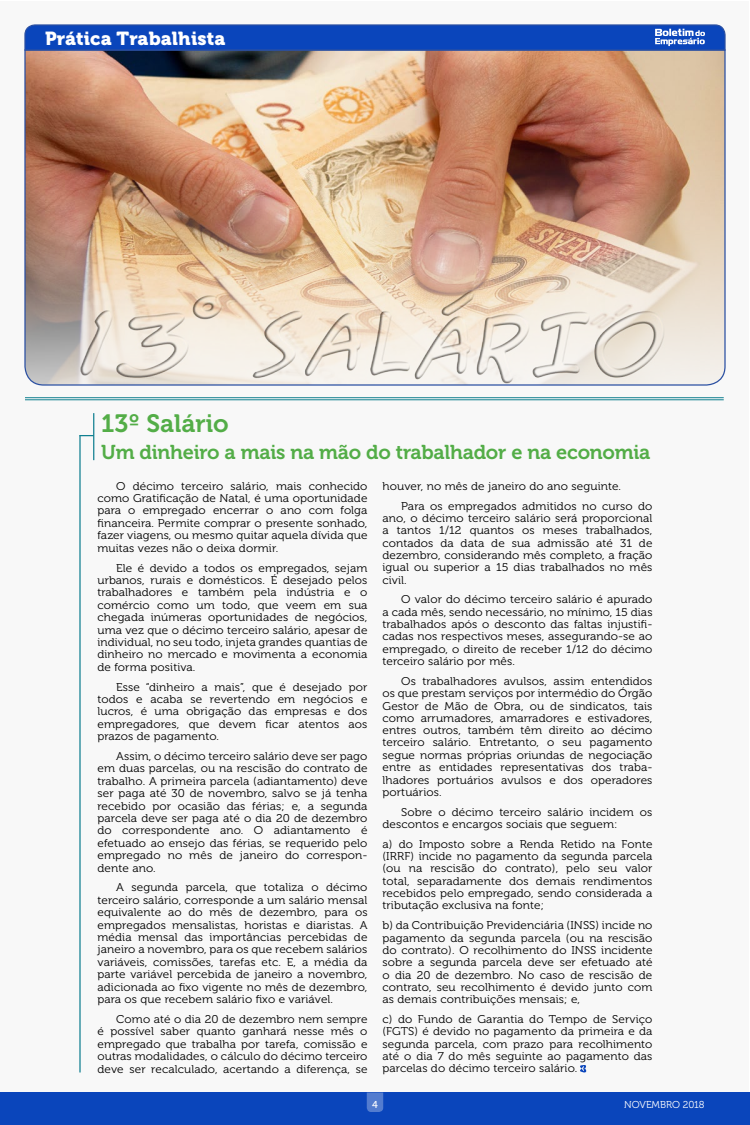
<style>
.page{position:relative;width:750px;height:1125px;background:#fff}
.page>*{position:absolute;margin:0;border:0;box-sizing:border-box;transform-origin:0 0}
.t1{font:25px "Museo 700";color:#53ad47}
.t2{font:20px "Museo 700";letter-spacing:-.01em;color:#53ad47}
.t3{font:18.75px "Museo 900";letter-spacing:.01em;color:#fff}
.t4{font:11.25px/12.4px "Museo 300";letter-spacing:.01em;color:#000;text-align:justify;scale:1.05 1}
.t5{font:10px "Museo 300";color:#fff}
.t6{font:10px "Museo 500";color:#fff}
</style>
<div class="page">
<div style="left:0;top:1px;width:749px;height:1123px;background:#f8f8f8"></div>
<div style="left:0;top:1092px;width:750px;height:33px;background:#0a45bb"></div>
<img style="left:24px;top:51px;width:702px;height:335px">
<svg style="left:24px;top:24px;width:702px;height:27px;background:#164dba"></svg>
<hr style="left:25px;top:397px;width:699px;height:1px;background:#118090">
<hr style="left:25px;top:400px;width:699px;height:1px;background:#118090">
<svg style="left:367px;top:1092px;width:16px;height:20px"></svg>
<svg style="left:580px;top:1065px;width:7px;height:8px"></svg>
<hr style="left:79px;top:435px;width:2px;height:637px;background:#118091">
<hr style="left:93px;top:413px;width:1px;height:47px;background:#118091">
<svg style="left:79px;top:435px;width:14px;height:1px"></svg>
<h3 class="t3" style="left:45px;top:27px;width:182px">Prática Trabalhista</h3>
<h1 class="t1" style="left:101px;top:409px;width:129px">13º Salário</h1>
<h2 class="t2" style="left:101px;top:441px;width:551px">Um dinheiro a mais na mão do trabalhador e na economia</h2>
<p class="t4" style="left:97px;top:480px;width:259px;text-indent:19px">O décimo terceiro salário, mais conhecido como Gratificação de Natal, é uma oportunidade para o empregado encerrar o ano com folga financeira. Permite comprar o presente sonhado, fazer viagens, ou mesmo quitar aquela dívida que muitas vezes não o deixa dormir.</p>
<p class="t4" style="left:97px;top:562px;width:259px;text-indent:19px">Ele é devido a todos os empregados, sejam urbanos, rurais e domésticos. É desejado pelos trabalhadores e também pela indústria e o comércio como um todo, que veem em sua chegada inúmeras oportunidades de negócios, uma vez que o décimo terceiro salário, apesar de individual, no seu todo, injeta grandes quantias de dinheiro no mercado e movimenta a economia de forma positiva.</p>
<p class="t4" style="left:97px;top:681px;width:259px;text-indent:19px">Esse “dinheiro a mais”, que é desejado por todos e acaba se revertendo em negócios e lucros, é uma obrigação das empresas e dos empregadores, que devem ficar atentos aos prazos de pagamento.</p>
<p class="t4" style="left:97px;top:750px;width:259px;text-indent:19px">Assim, o décimo terceiro salário deve ser pago em duas parcelas, ou na rescisão do contrato de trabalho. A primeira parcela (adiantamento) deve ser paga até 30 de novembro, salvo se já tenha recebido por ocasião das férias; e, a segunda parcela deve ser paga até o dia 20 de dezembro do correspondente ano. O adiantamento é efetuado ao ensejo das férias, se requerido pelo empregado no mês de janeiro do correspon&shy;dente ano.</p>
<p class="t4" style="left:98px;top:882px;width:259px;text-indent:19px">A segunda parcela, que totaliza o décimo terceiro salário, corresponde a um salário mensal equivalente ao do mês de dezembro, para os empregados mensalistas, horistas e diaristas. A média mensal das importâncias percebidas de janeiro a novembro, para os que recebem salários variáveis, comissões, tarefas etc. E, a média da parte variável percebida de janeiro a novembro, adicionada ao fixo vigente no mês de dezembro, para os que recebem salário fixo e variável.</p>
<p class="t4" style="left:98px;top:1013px;width:259px;text-indent:19px">Como até o dia 20 de dezembro nem sempre é possível saber quanto ganhará nesse mês o empregado que trabalha por tarefa, comissão e outras modalidades, o cálculo do décimo terceiro deve ser recalculado, acertando a diferença, se</p>
<p class="t4" style="left:401px;top:476px;width:241px;line-height:19.9px;text-indent:-19px">houver, no mês de janeiro do ano seguinte.<br>Para os empregados admitidos no curso do</p>
<p class="t4" style="left:382px;top:512px;width:259px">ano, o décimo terceiro salário será proporcional a tantos 1/12 quantos os meses trabalhados, contados da data de sua admissão até 31 de dezembro, considerando mês completo, a fração igual ou superior a 15 dias trabalhados no mês civil.</p>
<p class="t4" style="left:382px;top:594px;width:259px;text-indent:19px">O valor do décimo terceiro salário é apurado a cada mês, sendo necessário, no mínimo, 15 dias trabalhados após o desconto das faltas injustifi&shy;cadas nos respectivos meses, assegurando-se ao empregado, o direito de receber 1/12 do décimo terceiro salário por mês.</p>
<p class="t4" style="left:382px;top:675px;width:259px;text-indent:19px">Os trabalhadores avulsos, assim entendidos os que prestam serviços por intermédio do Órgão Gestor de Mão de Obra, ou de sindicatos, tais como arrumadores, amarradores e estivadores, entres outros, também têm direito ao décimo terceiro salário. Entretanto, o seu pagamento segue normas próprias oriundas de negociação entre as entidades representativas dos traba&shy;lhadores portuários avulsos e dos operadores portuários.</p>
<p class="t4" style="left:382px;top:806px;width:259px;text-indent:19px">Sobre o décimo terceiro salário incidem os descontos e encargos sociais que seguem:</p>
<p class="t4" style="left:382px;top:838px;width:259px">a) do Imposto sobre a Renda Retido na Fonte (IRRF) incide no pagamento da segunda parcela (ou na rescisão do contrato), pelo seu valor total, separadamente dos demais rendimentos recebidos pelo empregado, sendo considerada a tributação exclusiva na fonte;</p>
<p class="t4" style="left:382px;top:920px;width:259px">b) da Contribuição Previdenciária (INSS) incide no pagamento da segunda parcela (ou na rescisão do contrato). O recolhimento do INSS incidente sobre a segunda parcela deve ser efetuado até o dia 20 de dezembro. No caso de rescisão de contrato, seu recolhimento é devido junto com as demais contribuições mensais; e,</p>
<p class="t4" style="left:382px;top:1013px;width:259px">c) do Fundo de Garantia do Tempo de Serviço (FGTS) é devido no pagamento da primeira e da segunda parcela, com prazo para recolhimento até o dia 7 do mês seguinte ao pagamento das parcelas do décimo terceiro salário.</p>
<p class="t6" style="left:372px;top:1100px;width:7px">4</p>
<p class="t5" style="left:624px;top:1100px;width:82px">NOVEMBRO 2018</p>
</div>
